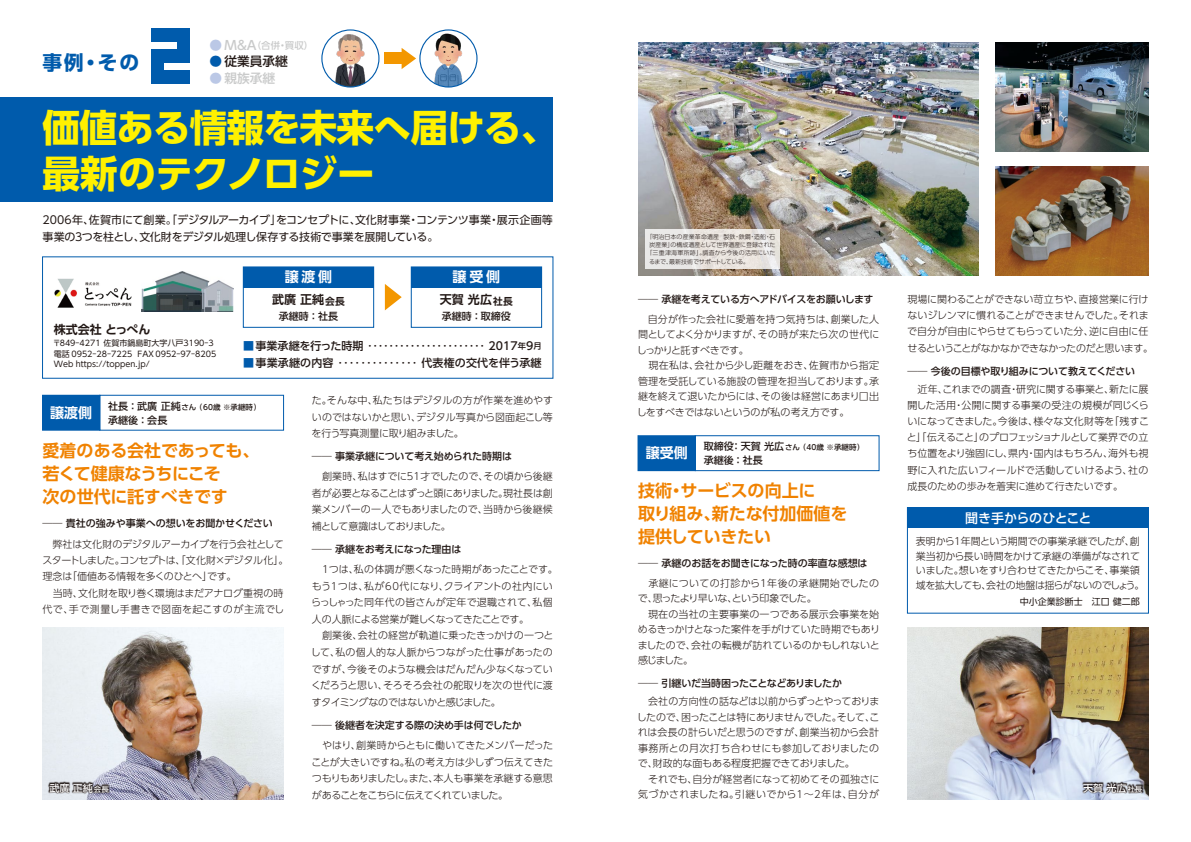
<style>
.page{position:relative;width:1191px;height:842px;background:#fff}
.page>*{position:absolute;margin:0;border:0;box-sizing:border-box;transform-origin:0 0}
.t1{font:700 37.7px/46px "UD Shin Go Pro";letter-spacing:-.02em;color:#fff100}
.t2{font:700 19.7px "UD Shin Go Pro";color:#005bac}
.t3{font:700 17px/23px "UD Shin Go Pro De";letter-spacing:-.01em;color:#f08200}
.t4{font:700 14px "UD Shin Go Pro De";letter-spacing:.1em;color:#fff}
.t5{font:500 13px "UD Shin Go Pro";letter-spacing:-.015em;color:#fff}
.t6{font:500 12.6px "UD Shin Go Pro";color:#221815}
.t7{font:500 12.6px "UD Shin Go Pro";color:#c9caca}
.t8{font:700 12px "UD Shin Go Pro De";color:#221815}
.t9{font:11px/17px "UD Shin Go Pro";letter-spacing:-.03em;color:#221815}
.t10{font:300 11px "UD Shin Go Pro";color:#221815}
.t11{font:500 11px "UD Shin Go Pro";letter-spacing:.015em;color:#221815}
.t12{font:300 10px/15.5px "UD Shin Go Pro";letter-spacing:-.015em;color:#221815}
.t13{font:300 10px/20px "UD Shin Go Pro";letter-spacing:.03em;color:#221815}
.t14{font:500 10px "UD Shin Go Pro";color:#221815}
.t15{font:500 10px "UD Shin Go Pro";color:#fff}
.t16{font:500 9.5px "UD Shin Go Pro";color:#c9caca}
.t17{font:9px "UD Shin Go Pro";color:#221815}
.t18{font:8px/10.5px "UD Shin Go Pro";color:#221815}
.t19{font:500 7.5px "UD Shin Go Pro";color:#221815}
.t20{font:300 6px "UD Shin Go Pro";color:#221815}
.t21{font:300 6px "UD Shin Go Pro";letter-spacing:.035em;color:#221815}
.t22{font:300 6px "UD Shin Go Pro";letter-spacing:-.025em;color:#221815}
.s1{font-size:12.6px;color:#bbc8e6}
.s2{font-size:12.6px}
.s3{color:#005bac}
.s4{color:#bbc8e6}
.s5{font-size:9.8px}
.s6{font-weight:500}
.s7{font-weight:500;color:#005bac}
.s8{font-weight:500;font-size:8.2px}
.s9{font-weight:300}
.s10{font-size:10px}
.s11{font-size:7.5px}
</style>
<div class="page">
<img style="left:638px;top:43px;width:340px;height:232px">
<img style="left:907px;top:627px;width:241px;height:172px">
<img style="left:43px;top:627px;width:240px;height:172px">
<img style="left:995px;top:166px;width:153px;height:109px">
<img style="left:995px;top:43px;width:153px;height:109px">
<div style="left:43px;top:395px;width:57px;height:35px;background:#005bac"></div>
<div style="left:42px;top:395px;width:58px;height:36px;border:1px solid #005bac"></div>
<div style="left:638px;top:436px;width:57px;height:35px;background:#005bac"></div>
<div style="left:637px;top:435px;width:59px;height:36px;border:1px solid #005bac"></div>
<div style="left:0;top:98px;width:553px;height:104px;background:#005bac"></div>
<div style="left:411px;top:266px;width:131px;height:62px;border:1px solid #005bac"></div>
<div style="left:243px;top:266px;width:131px;height:62px;border:1px solid #005bac"></div>
<svg style="left:385px;top:284px;width:17px;height:26px"></svg>
<div style="left:243px;top:267px;width:131px;height:20px;background:#005bac"></div>
<div style="left:411px;top:267px;width:130px;height:20px;background:#005bac"></div>
<div style="left:907px;top:507px;width:242px;height:107px;border:1px solid #005bac"></div>
<div style="left:907px;top:508px;width:241px;height:20px;background:#005bac"></div>
<img style="left:42px;top:746px;width:104px;height:54px">
<img style="left:1046px;top:746px;width:103px;height:54px">
<div style="left:152px;top:29px;width:38px;height:13px;background:#005bac"></div>
<div style="left:152px;top:50px;width:38px;height:13px;background:#005bac"></div>
<div style="left:152px;top:71px;width:38px;height:13px;background:#005bac"></div>
<div style="left:152px;top:55px;width:12px;height:29px;background:#005bac"></div>
<div style="left:177px;top:29px;width:13px;height:24px;background:#005bac"></div>
<img style="left:141px;top:272px;width:93px;height:40px">
<img style="left:54px;top:279px;width:78px;height:28px">
<div style="left:99px;top:395px;width:185px;height:36px;border:1px solid #005bac"></div>
<div style="left:695px;top:435px;width:184px;height:36px;border:1px solid #005bac"></div>
<div style="left:384px;top:53px;width:20px;height:11px;background:#f39700"></div>
<svg style="left:401px;top:48px;width:15px;height:21px"></svg>
<img style="left:323px;top:32px;width:56px;height:55px">
<div style="left:321px;top:29px;width:58px;height:59px;border:1px solid #005bac;border-radius:50%"></div>
<img style="left:421px;top:31px;width:56px;height:56px">
<div style="left:419px;top:29px;width:58px;height:59px;border:1px solid #005bac;border-radius:50%"></div>
<svg style="left:645px;top:229px;width:134px;height:39px;background:#e9e6e2"></svg>
<h2 class="t2" style="left:43px;top:46px;width:98px">事例・その</h2>
<p class="t16" style="left:209px;top:37px;width:105px"><span class="s1">●</span> <span class="s2">M&amp;A</span>（合併・買収）</p>
<p class="t6" style="left:209px;top:51px;width:80px"><span class="s3">●</span> 従業員承継</p>
<p class="t7" style="left:209px;top:68px;width:67px"><span class="s4">●</span> 親族承継</p>
<h1 class="t1" style="left:43px;top:103px;width:517px">価値ある情報を未来へ届ける、最新のテクノロジー</h1>
<p class="t9" style="left:43px;top:211px;width:512px">2006年、佐賀市にて創業。「デジタルアーカイブ」をコンセプトに、文化財事業・コンテンツ事業・展示企画等事業の3つを柱とし、文化財をデジタル処理し保存する技術で事業を展開している。</p>
<h3 class="t4" style="left:285px;top:266px;width:49px">譲渡側</h3>
<h3 class="t4" style="left:452px;top:266px;width:49px">譲受側</h3>
<p class="t20" style="left:646px;top:232px;width:130px">「明治日本の産業革命遺産 製鉄・鉄鋼・造船・石</p>
<p class="t20" style="left:649px;top:240px;width:128px">炭産業」の構成遺産として世界遺産に登録された</p>
<p class="t21" style="left:646px;top:248px;width:130px">「三重津海軍所跡」。調査から今後の活用にいた</p>
<p class="t22" style="left:649px;top:256px;width:102px">るまで、最新技術でサポートしている。</p>
<p class="t8" style="left:440px;top:290px;width:74px">天賀 光広<span class="s5">社長</span></p>
<p class="t14" style="left:442px;top:308px;width:70px">承継時：取締役</p>
<p class="t8" style="left:272px;top:290px;width:74px">武廣 正純<span class="s5">会長</span></p>
<p class="t14" style="left:279px;top:308px;width:60px">承継時：社長</p>
<p class="t12" style="left:907px;top:291px;width:247px;line-height:16.2px">現場に関わることができない苛立ちや、直接営業に行けないジレンマに慣れることができませんでした。それまで自分が自由にやらせてもらっていた分、逆に自由に任せるということがなかなかできなかったのだと思います。</p>
<p class="t12" style="left:907px;top:361px;width:242px;line-height:18px">―― <span class="s6">今後の目標や取り組みについて教えてください<br></span>　近年、これまでの調査・研究に関する事業と、新たに展</p>
<p class="t12" style="left:906px;top:396px;width:244px;line-height:16.2px;text-align:justify">開した活用・公開に関する事業の受注の規模が同じくらいになってきました。今後は、様々な文化財等を「残すこと」「伝えること」のプロフェッショナルとして業界での立ち位置をより強固にし、県内・国内はもちろん、海外も視野に入れた広いフィールドで活動していけるよう、社の成長のための歩みを着実に進めて行きたいです。</p>
<p class="t12" style="left:638px;top:289px;width:242px;line-height:20px">―― <span class="s6">承継を考えている方へアドバイスをお願いします</span>　自分が作った会社に愛着を持つ気持ちは、創業した人</p>
<p class="t12" style="left:637px;top:326px;width:244px">間としてよく分かりますが、その時が来たら次の世代にしっかりと託すべきです。<br>　現在私は、会社から少し距離をおき、佐賀市から指定管理を受託している施設の管理を担当しております。承継を終えて退いたからには、その後は経営にあまり口出しをすべきではないというのが私の考え方です。</p>
<p class="t8" style="left:54px;top:320px;width:98px">株式会社 とっぺん</p>
<p class="t18" style="left:53px;top:338px;width:165px">〒849-4271 佐賀市鍋島町大字八戸3190-3電話 0952-28-7225 FAX 0952-97-8205<br>Web https://toppen.jp/</p>
<p class="t10" style="left:243px;top:337px;width:300px"><span class="s7">■</span><span class="s6">事業承継を行った時期</span>・・・・・・・・・・・・・・・・・・・・・・ <span class="s6">2017</span><span class="s8">年</span><span class="s6">9</span><span class="s8">月</span></p>
<p class="t11" style="left:243px;top:354px;width:300px"><span class="s3">■</span>事業承継の内容<span class="s9">・・・・・・・・・・・・・・</span>代表権の交代を伴う承継</p>
<p class="t12" style="left:312px;top:392px;width:243px;line-height:16.6px;text-align:justify">た。そんな中、私たちはデジタルの方が作業を進めやすいのではないかと思い、デジタル写真から図面起こし等を行う写真測量に取り組みました。</p>
<p class="t12" style="left:312px;top:446px;width:242px;line-height:20px">―― <span class="s6">事業承継について考え始められた時期は<br></span>　創業時、私はすでに51才でしたので、その頃から後継</p>
<p class="t12" style="left:312px;top:484px;width:242px;line-height:16.6px;text-align:justify">者が必要となることはずっと頭にありました。現社長は創業メンバーの一人でもありましたので、当時から後継候補として意識はしておりました。</p>
<p class="t12" style="left:312px;top:539px;width:247px;line-height:20px">―― <span class="s6">承継をお考えになった理由は<br></span>　1つは、私の体調が悪くなった時期があったことです。</p>
<p class="t12" style="left:311px;top:577px;width:244px;line-height:16.6px">もう1つは、私が60代になり、クライアントの社内にいらっしゃった同年代の皆さんが定年で退職されて、私個人の人脈による営業が難しくなってきたことです。<br>　創業後、会社の経営が軌道に乗ったきっかけの一つとして、私の個人的な人脈からつながった仕事があったのですが、今後そのような機会はだんだん少なくなっていくだろうと思い、そろそろ会社の舵取りを次の世代に渡すタイミングなのではないかと感じました。</p>
<p class="t12" style="left:312px;top:715px;width:243px;line-height:20px">―― <span class="s6">後継者を決定する際の決め手は何でしたか<br></span>　やはり、創業時からともに働いてきたメンバーだった</p>
<p class="t12" style="left:311px;top:753px;width:243px;line-height:16.6px;text-align:justify">ことが大きいですね。私の考え方は少しずつ伝えてきたつもりもありましたし。また、本人も事業を承継する意思があることをこちらに伝えてくれていました。</p>
<p class="t19" style="left:108px;top:401px;width:154px"><span class="s10">社長：武廣 正純</span>さん（60歳 ※承継時）</p>
<p class="t14" style="left:108px;top:412px;width:61px">承継後：会長</p>
<h3 class="t4" style="left:50px;top:401px;width:43px">譲渡側</h3>
<p class="t19" style="left:704px;top:441px;width:162px"><span class="s10">取締役：天賀 光広</span>さん（40歳 ※承継時）</p>
<p class="t14" style="left:704px;top:452px;width:60px">承継後：社長</p>
<h3 class="t3" style="left:43px;top:439px;width:218px">愛着のある会社であっても、若くて健康なうちにこそ<br>次の世代に託すべきです</h3>
<p class="t12" style="left:43px;top:512px;width:243px;line-height:21px">―― <span class="s6">貴社の強みや事業への想いをお聞かせください</span>　弊社は文化財のデジタルアーカイブを行う会社として</p>
<p class="t12" style="left:42px;top:552px;width:248px;line-height:16.2px">スタートしました。コンセプトは、「文化財×デジタル化」。理念は「価値ある情報を多くのひとへ」です。<br>　当時、文化財を取り巻く環境はまだアナログ重視の時代で、手で測量し手書きで図面を起こすのが主流でし</p>
<h3 class="t4" style="left:645px;top:442px;width:43px">譲受側</h3>
<h3 class="t3" style="left:638px;top:479px;width:211px">技術・サービスの向上に<br>取り組み、新たな付加価値を提供していきたい</h3>
<p class="t13" style="left:638px;top:553px;width:242px">―― <span class="s6">承継のお話をお聞きになった時の率直な感想は</span>　承継についての打診から1年後の承継開始でしたの</p>
<p class="t12" style="left:637px;top:590px;width:244px">で、思ったより早いな、という印象でした。<br>　現在の当社の主要事業の一つである展示会事業を始めるきっかけとなった案件を手がけていた時期でもありましたので、会社の転機が訪れているのかもしれないと感じました。</p>
<p class="t12" style="left:638px;top:674px;width:243px;line-height:18px">―― <span class="s6">引継いだ当時困ったことなどありましたか<br></span>　会社の方向性の話などは以前からずっとやっておりま</p>
<p class="t12" style="left:637px;top:709px;width:244px">したので、困ったことは特にありませんでした。そして、これは会長の計らいだと思うのですが、創業当初から会計事務所との月次打ち合わせにも参加しておりましたので、財政的な面もある程度把握できておりました。<br>　それでも、自分が経営者になって初めてその孤独さに気づかされましたね。引継いでから1～2年は、自分が</p>
<h3 class="t5" style="left:965px;top:507px;width:128px">聞き手からのひとこと</h3>
<p class="t12" style="left:916px;top:534px;width:230px;line-height:14.5px">表明から1年間という期間での事業承継でしたが、創業当初から長い時間をかけて承継の準備がなされていました。想いをすり合わせてきたからこそ、事業領域を拡大しても、会社の地盤は揺らがないのでしょう。</p>
<p class="t17" style="left:1020px;top:594px;width:121px">中小企業診断士　江口 健二郎</p>
<p class="t15" style="left:50px;top:780px;width:61px">武廣 正純<span class="s11">会長</span></p>
<p class="t15" style="left:1083px;top:780px;width:61px">天賀 光広<span class="s11">社長</span></p>
</div>
